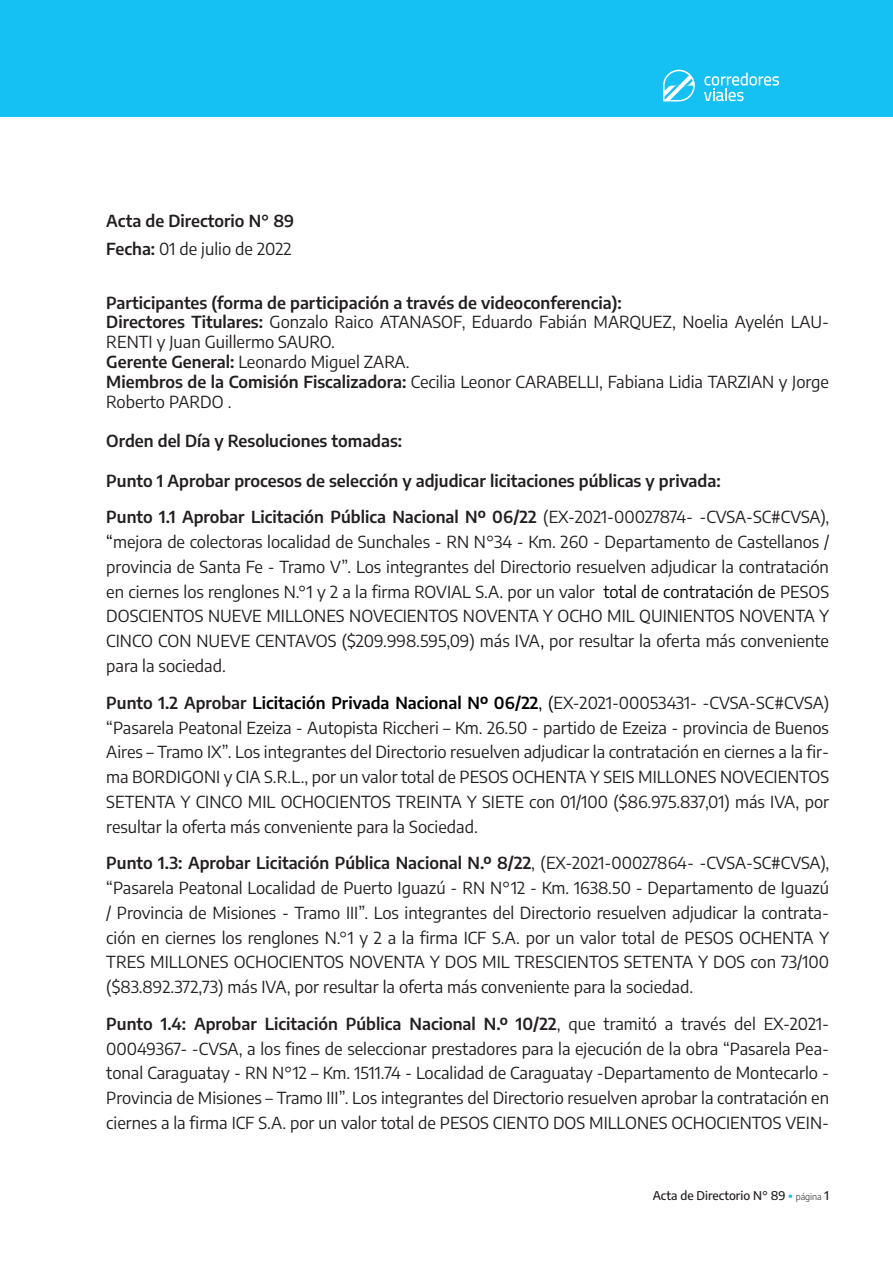
<style>
.page{position:relative;width:893px;height:1263px;background:#fff}
.page>*{position:absolute;margin:0;border:0;box-sizing:border-box;transform-origin:0 0}
.Texto_Actas{font:16.5px/24.8px "Encode Sans";color:#231f20;text-align:justify}
.Texto_Actas-2{font:600 16.5px "Encode Sans";color:#231f20}
.t1{font:500 12px "Encode Sans";color:#231f20}
.s1{font-weight:600}
.s2{color:#000}
.s3{font-weight:600;color:#000}
.s4{font-weight:900;font-size:13.5px;color:#15c0f2}
.s5{font-weight:300;font-size:9px}
</style>
<div class="page">
<div style="left:0;top:0;width:893px;height:117px;background:#15c0f2"></div>
<svg style="left:704px;top:73px;width:75px;height:28px"></svg>
<svg style="left:663px;top:70px;width:32px;height:31px"></svg>
<p class="Texto_Actas-2" style="left:106px;top:210px;width:189px">Acta de Directorio N° 89</p>
<p class="Texto_Actas" style="left:106px;top:235px;width:187px"><span class="s1">Fecha:</span> 01 de julio de 2022</p>
<p class="Texto_Actas-2" style="left:106px;top:291px;width:517px">Participantes (forma de participación a través de videoconferencia):</p>
<p class="Texto_Actas" style="left:106px;top:312px;width:724px;line-height:19.8px"><span class="s1">Directores Titulares:</span> Gonzalo Raico ATANASOF, Eduardo Fabián MARQUEZ, Noelia Ayelén LAU-<br>RENTI y Juan Guillermo SAURO.</p>
<p class="Texto_Actas" style="left:106px;top:349px;width:305px"><span class="s1">Gerente General:</span> Leonardo Miguel ZARA.</p>
<p class="Texto_Actas" style="left:106px;top:371px;width:724px;line-height:19.8px"><span class="s1">Miembros de la Comisión Fiscalizadora:</span> Cecilia Leonor CARABELLI, Fabiana Lidia TARZIAN y Jorge<br>Roberto PARDO .</p>
<p class="Texto_Actas-2" style="left:106px;top:430px;width:297px">Orden del Día y Resoluciones tomadas:</p>
<p class="Texto_Actas-2" style="left:106px;top:469px;width:616px">Punto 1 Aprobar procesos de selección y adjudicar licitaciones públicas y privada:</p>
<p class="Texto_Actas" style="left:106px;top:504px;width:724px"><span class="s1">Punto 1.1 Aprobar Licitación Pública Nacional Nº 06/22</span> (EX-2021-00027874- -CVSA-SC#CVSA), <span class="s2">“</span>mejora de colectoras localidad de Sunchales - RN N°34 - Km. 260 - Departamento de Castellanos / provincia de Santa Fe - Tramo V”. Los integrantes del Directorio resuelven adjudicar la contratación en ciernes los renglones N.°1 y 2 a la firma ROVIAL S.A. por un valor <span class="s2">total de contratación de</span> PESOS DOSCIENTOS NUEVE MILLONES NOVECIENTOS NOVENTA Y OCHO MIL QUINIENTOS NOVENTA Y CINCO CON NUEVE CENTAVOS ($209.998.595,09) más IVA<span class="s2">,</span> por resultar la oferta más conveniente para la sociedad.</p>
<p class="Texto_Actas" style="left:106px;top:689px;width:724px"><span class="s1">Punto 1.2 Aprobar</span> <span class="s3">Licitación Privada Nacional Nº 06/22</span><span class="s2">, (</span>EX-2021-00053431- -CVSA-SC#CVSA) “Pasarela Peatonal Ezeiza - Autopista Riccheri – Km. 26.50 - partido de Ezeiza - provincia de Buenos Aires – Tramo IX”. Los integrantes del Directorio resuelven adjudicar la contratación en ciernes a la fir&shy;ma BORDIGONI y CIA S.R.L., por un valor total de PESOS OCHENTA Y SEIS MILLONES NOVECIENTOS SETENTA Y CINCO MIL OCHOCIENTOS TREINTA Y SIETE con 01/100 ($86.975.837,01) más IVA, por resultar la oferta más conveniente para la Sociedad.</p>
<p class="Texto_Actas" style="left:106px;top:850px;width:724px"><span class="s1">Punto 1.3: Aprobar Licitación Pública Nacional N.º 8/22</span>, (EX-2021-00027864- -CVSA-SC#CVSA), “Pasarela Peatonal Localidad de Puerto Iguazú - RN N°12 - Km. 1638.50 - Departamento de Iguazú / Provincia de Misiones - Tramo III”. Los integrantes del Directorio resuelven adjudicar la contrata&shy;ción en ciernes los renglones N.°1 y 2 a la firma ICF S.A. por un valor total de PESOS OCHENTA Y TRES MILLONES OCHOCIENTOS NOVENTA Y DOS MIL TRESCIENTOS SETENTA Y DOS con 73/100 ($83.892.372,73) más IVA, por resultar la oferta más conveniente para la sociedad.</p>
<p class="Texto_Actas" style="left:106px;top:1010px;width:724px"><span class="s1">Punto 1.4: Aprobar Licitación Pública Nacional N.º 10/22</span>, que tramitó a través del EX-2021- 00049367- -CVSA, a los fines de seleccionar prestadores para la ejecución de la obra “Pasarela Pea&shy;tonal Caraguatay - RN N°12 – Km. 1511.74 - Localidad de Caraguatay -Departamento de Montecarlo - Provincia de Misiones – Tramo III”. Los integrantes del Directorio resuelven aprobar la contratación en ciernes a la firma ICF S.A. por un valor total de PESOS CIENTO DOS MILLONES OCHOCIENTOS VEIN-</p>
<p class="t1" style="left:653px;top:1187px;width:178px">Acta de Directorio N° 89 <span class="s4">·</span> <span class="s5">página</span> 1</p>
</div>
